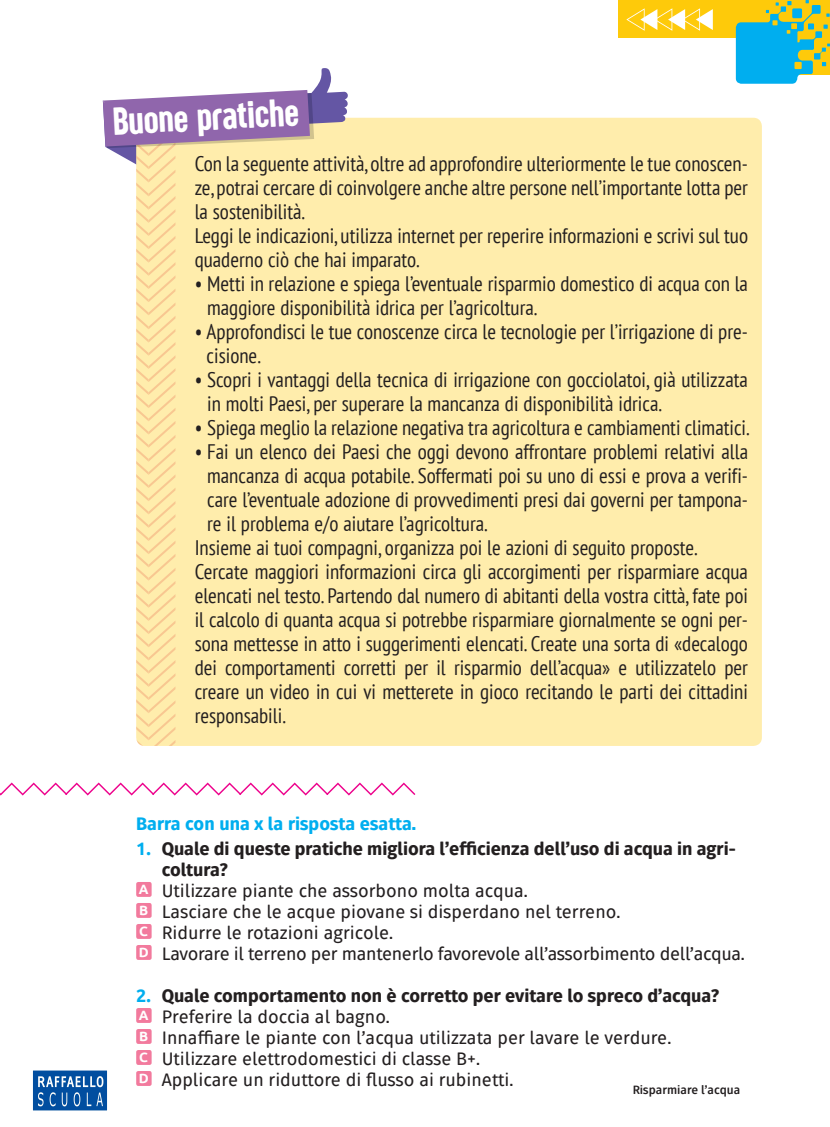
<style>
.page{position:relative;width:830px;height:1127px;background:#fff}
.page>*{position:absolute;margin:0;border:0;box-sizing:border-box;transform-origin:0 0}
.t1{font:40.8px "Sugo Pro Classic Trial";color:#fff;scale:.92 1}
.TESTO_BOX_INTRODUTTI{font:condensed 21px/24px "PT Sans";color:#231f20}
.TESTO_ESERCIZIO{font:18px "Fuse V.2 Text";color:#231f20}
.TESTO_ESERCIZIO-2{font:800 18px/21px "Fuse V.2 Text";color:#231f20}
.TESTO_ESERCIZIO-3{font:18px "Fuse V.2 Text";letter-spacing:-.02em;color:#231f20}
.TITOLO_ESERCIZIO{font:800 18px "Fuse V.2 Text";color:#00aeef}
.TESTO_ESERCIZIO-4{font:700 13.5px "Ubuntu";color:#fff}
.t2{font:700 12px "Fuse V.2 Text";color:#231f20}
.s1{font-family:"Ubuntu";font-weight:700;color:#00aeef}
</style>
<div class="page">
<div style="left:618px;top:0;width:211px;height:38px;background:#feca0a"></div>
<svg style="left:626px;top:8px;width:86px;height:23px"></svg>
<div style="left:136px;top:882px;width:15px;height:15px;background:#f27a9d;border-radius:2px"></div>
<div style="left:136px;top:903px;width:15px;height:15px;background:#f27a9d;border-radius:2px"></div>
<div style="left:136px;top:924px;width:15px;height:15px;background:#f27a9d;border-radius:2px"></div>
<div style="left:136px;top:945px;width:15px;height:15px;background:#f27a9d;border-radius:2px"></div>
<div style="left:136px;top:1008px;width:15px;height:15px;background:#f27a9d;border-radius:2px"></div>
<div style="left:136px;top:1029px;width:15px;height:15px;background:#f27a9d;border-radius:2px"></div>
<div style="left:136px;top:1050px;width:15px;height:15px;background:#f27a9d;border-radius:2px"></div>
<div style="left:136px;top:1071px;width:15px;height:15px;background:#f27a9d;border-radius:2px"></div>
<svg style="left:0;top:782px;width:415px;height:13px"></svg>
<div style="left:136px;top:118px;width:625px;height:628px;background:#ffedac;border-radius:9px"></div>
<svg style="left:102px;top:68px;width:246px;height:678px"></svg>
<svg style="left:735px;top:0;width:95px;height:84px"></svg>
<img style="left:33px;top:1070px;width:74px;height:41px">
<p class="t1" style="left:111px;top:98px;width:204px;rotate:-3deg">Buone pratiche</p>
<p class="TESTO_BOX_INTRODUTTI" style="left:194px;top:151px;width:554px;text-align:justify">Con la seguente attività, oltre ad approfondire ulteriormente le tue conoscen&shy;ze, potrai cercare di coinvolgere anche altre persone nell’importante lotta per la sostenibilità.</p>
<p class="TESTO_BOX_INTRODUTTI" style="left:194px;top:223px;width:554px">Leggi le indicazioni, utilizza internet per reperire informazioni e scrivi sul tuo quaderno ciò che hai imparato.</p>
<p class="TESTO_BOX_INTRODUTTI" style="left:207px;top:271px;width:542px;text-indent:-13px">• Metti in relazione e spiega l’eventuale risparmio domestico di acqua con la maggiore disponibilità idrica per l’agricoltura.</p>
<p class="TESTO_BOX_INTRODUTTI" style="left:206px;top:319px;width:542px;text-indent:-12px">• Approfondisci le tue conoscenze circa le tecnologie per l’irrigazione di pre&shy;cisione.</p>
<p class="TESTO_BOX_INTRODUTTI" style="left:207px;top:367px;width:542px;text-indent:-13px">• Scopri i vantaggi della tecnica di irrigazione con gocciolatoi, già utilizzata in molti Paesi, per superare la mancanza di disponibilità idrica.</p>
<p class="TESTO_BOX_INTRODUTTI" style="left:194px;top:415px;width:556px">• Spiega meglio la relazione negativa tra agricoltura e cambiamenti climatici.</p>
<p class="TESTO_BOX_INTRODUTTI" style="left:207px;top:439px;width:542px;text-align:justify;text-indent:-13px">• Fai un elenco dei Paesi che oggi devono affrontare problemi relativi alla mancanza di acqua potabile. Soffermati poi su uno di essi e prova a verifi&shy;care l’eventuale adozione di provvedimenti presi dai governi per tampona&shy;re il problema e/o aiutare l’agricoltura.</p>
<p class="TESTO_BOX_INTRODUTTI" style="left:194px;top:535px;width:504px">Insieme ai tuoi compagni, organizza poi le azioni di seguito proposte.</p>
<p class="TESTO_BOX_INTRODUTTI" style="left:194px;top:559px;width:554px;text-align:justify">Cercate maggiori informazioni circa gli accorgimenti per risparmiare acqua elencati nel testo. Partendo dal numero di abitanti della vostra città, fate poi il calcolo di quanta acqua si potrebbe risparmiare giornalmente se ogni per&shy;sona mettesse in atto i suggerimenti elencati. Create una sorta di «decalogo dei comportamenti corretti per il risparmio dell’acqua» e utilizzatelo per creare un video in cui vi metterete in gioco recitando le parti dei cittadini responsabili.</p>
<p class="TITOLO_ESERCIZIO" style="left:136px;top:811px;width:281px">Barra con una x la risposta esatta.</p>
<p class="TESTO_ESERCIZIO-2" style="left:162px;top:838px;width:575px;text-indent:-26px"><span class="s1">1.</span> Quale di queste pratiche migliora l’efficienza dell’uso di acqua in agri&shy;coltura?</p>
<p class="TESTO_ESERCIZIO-4" style="left:139px;top:881px;width:11px">A</p>
<p class="TESTO_ESERCIZIO" style="left:162px;top:880px;width:367px">Utilizzare piante che assorbono molta acqua.</p>
<p class="TESTO_ESERCIZIO-4" style="left:139px;top:902px;width:11px">B</p>
<p class="TESTO_ESERCIZIO" style="left:162px;top:901px;width:460px">Lasciare che le acque piovane si disperdano nel terreno.</p>
<p class="TESTO_ESERCIZIO-4" style="left:139px;top:923px;width:10px">C</p>
<p class="TESTO_ESERCIZIO" style="left:162px;top:922px;width:233px">Ridurre le rotazioni agricole.</p>
<p class="TESTO_ESERCIZIO-4" style="left:139px;top:944px;width:11px">D</p>
<p class="TESTO_ESERCIZIO-3" style="left:162px;top:943px;width:584px">Lavorare il terreno per mantenerlo favorevole all’assorbimento dell’acqua.</p>
<p class="TESTO_ESERCIZIO-2" style="left:136px;top:985px;width:584px"><span class="s1">2.</span> Quale comportamento non è corretto per evitare lo spreco d’acqua?</p>
<p class="TESTO_ESERCIZIO-4" style="left:139px;top:1007px;width:11px">A</p>
<p class="TESTO_ESERCIZIO" style="left:162px;top:1006px;width:229px">Preferire la doccia al bagno.</p>
<p class="TESTO_ESERCIZIO-4" style="left:139px;top:1028px;width:11px">B</p>
<p class="TESTO_ESERCIZIO" style="left:162px;top:1027px;width:511px">Innaffiare le piante con l’acqua utilizzata per lavare le verdure.</p>
<p class="TESTO_ESERCIZIO-4" style="left:139px;top:1049px;width:10px">C</p>
<p class="TESTO_ESERCIZIO" style="left:162px;top:1048px;width:319px">Utilizzare elettrodomestici di classe B+.</p>
<p class="TESTO_ESERCIZIO-4" style="left:139px;top:1070px;width:11px">D</p>
<p class="TESTO_ESERCIZIO" style="left:162px;top:1069px;width:353px">Applicare un riduttore di flusso ai rubinetti.</p>
<p class="t2" style="left:632px;top:1082px;width:109px">Risparmiare l’acqua</p>
</div>
